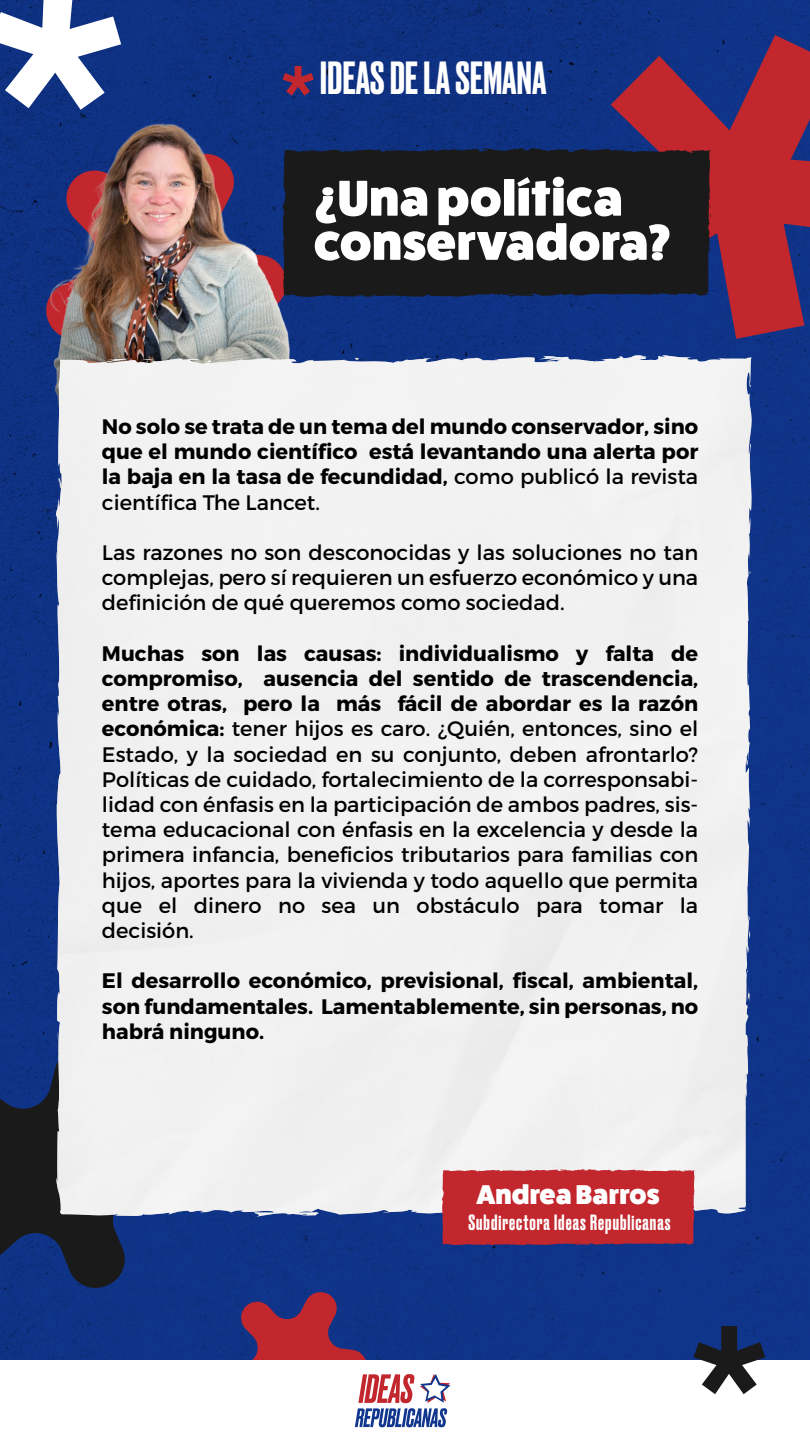
<style>
.page{position:relative;width:810px;height:1440px;background:#fff}
.page>*{position:absolute;margin:0;border:0;box-sizing:border-box;transform-origin:0 0}
.t1{font:800 50.62px/44.1px "Fat Frank";letter-spacing:.01em;color:#fff}
.t2{font:500 43.72px "Druk Trial";letter-spacing:.01em;color:#fff}
.t3{font:800 27.3px "Fat Frank";letter-spacing:.01em;color:#fff}
.t4{font:21px/25.2px "Trueno Rg";color:#000;text-align:justify}
.t5{font:21px/25.2px "Trueno Bd";color:#000;text-align:justify}
.t6{font:500 20.77px "Druk Trial";letter-spacing:.05em;color:#fff}
.s1{font-family:"Trueno Rg"}
.s2{font-family:"Trueno Bd"}
</style>
<div class="page">
<img style="left:0;top:0;width:810px;height:1360px">
<svg style="left:593px;top:35px;width:217px;height:304px;background:#732c53"></svg>
<svg style="left:0;top:0;width:121px;height:110px"></svg>
<svg style="left:227px;top:1290px;width:223px;height:138px"></svg>
<div style="left:312px;top:147px;width:398px;height:150px;background:#1a1a1a"></div>
<svg style="left:709px;top:241px;width:2px;height:13px"></svg>
<svg style="left:709px;top:205px;width:2px;height:16px"></svg>
<svg style="left:401px;top:150px;width:7px;height:2px"></svg>
<svg style="left:283px;top:66px;width:31px;height:30px"></svg>
<img style="left:40px;top:93px;width:272px;height:408px">
<div style="left:56px;top:355px;width:609px;height:655px;background:#f1f1f1"></div>
<svg style="left:58px;top:470px;width:3px;height:29px"></svg>
<svg style="left:594px;top:359px;width:6px;height:3px"></svg>
<svg style="left:748px;top:674px;width:1px;height:13px"></svg>
<svg style="left:748px;top:981px;width:3px;height:25px"></svg>
<svg style="left:749px;top:928px;width:1px;height:15px"></svg>
<svg style="left:355px;top:357px;width:5px;height:3px"></svg>
<svg style="left:142px;top:358px;width:12px;height:2px"></svg>
<svg style="left:0;top:1030px;width:188px;height:262px"></svg>
<div style="left:442px;top:1169px;width:253px;height:76px;background:#c1272d"></div>
<svg style="left:694px;top:1326px;width:71px;height:68px"></svg>
<h2 class="t2" style="left:320px;top:61px;width:228px">IDEAS DE LA SEMANA</h2>
<h1 class="t1" style="left:314px;top:177px;width:358px">¿Una política conservadora?</h1>
<p class="t5" style="left:102px;top:414px;width:598px">No solo se trata de un tema del mundo conservador, sino que el mundo científico está levantando una alerta por la baja en la tasa de fecundidad, <span class="s1">como publicó la revista</span></p>
<p class="t4" style="left:102px;top:490px;width:220px">científica The Lancet.</p>
<p class="t4" style="left:102px;top:540px;width:598px">Las razones no son desconocidas y las soluciones no tan complejas, pero sí requieren un esfuerzo económico y una definición de qué queremos como sociedad.</p>
<p class="t5" style="left:102px;top:641px;width:598px">Muchas son las causas: individualismo y falta de compromiso, ausencia del sentido de trascendencia, entre otras, pero la más fácil de abordar es la razón</p>
<p class="t4" style="left:102px;top:716px;width:598px"><span class="s2">económica:</span> tener hijos es caro. ¿Quién, entonces, sino el Estado, y la sociedad en su conjunto, deben afrontarlo?<br>Políticas de cuidado, fortalecimiento de la corresponsabi&shy;lidad con énfasis en la participación de ambos padres, sis&shy;tema educacional con énfasis en la excelencia y desde la primera infancia, beneficios tributarios para familias con hijos, aportes para la vivienda y todo aquello que permita que el dinero no sea un obstáculo para tomar la decisión.</p>
<p class="t5" style="left:102px;top:969px;width:598px">El desarrollo económico, previsional, fiscal, ambiental, son fundamentales. Lamentablemente, sin personas, no habrá ninguno.</p>
<h3 class="t3" style="left:477px;top:1180px;width:184px">Andrea Barros</h3>
<p class="t6" style="left:468px;top:1215px;width:204px">Subdirectora Ideas Republicanas</p>
</div>
